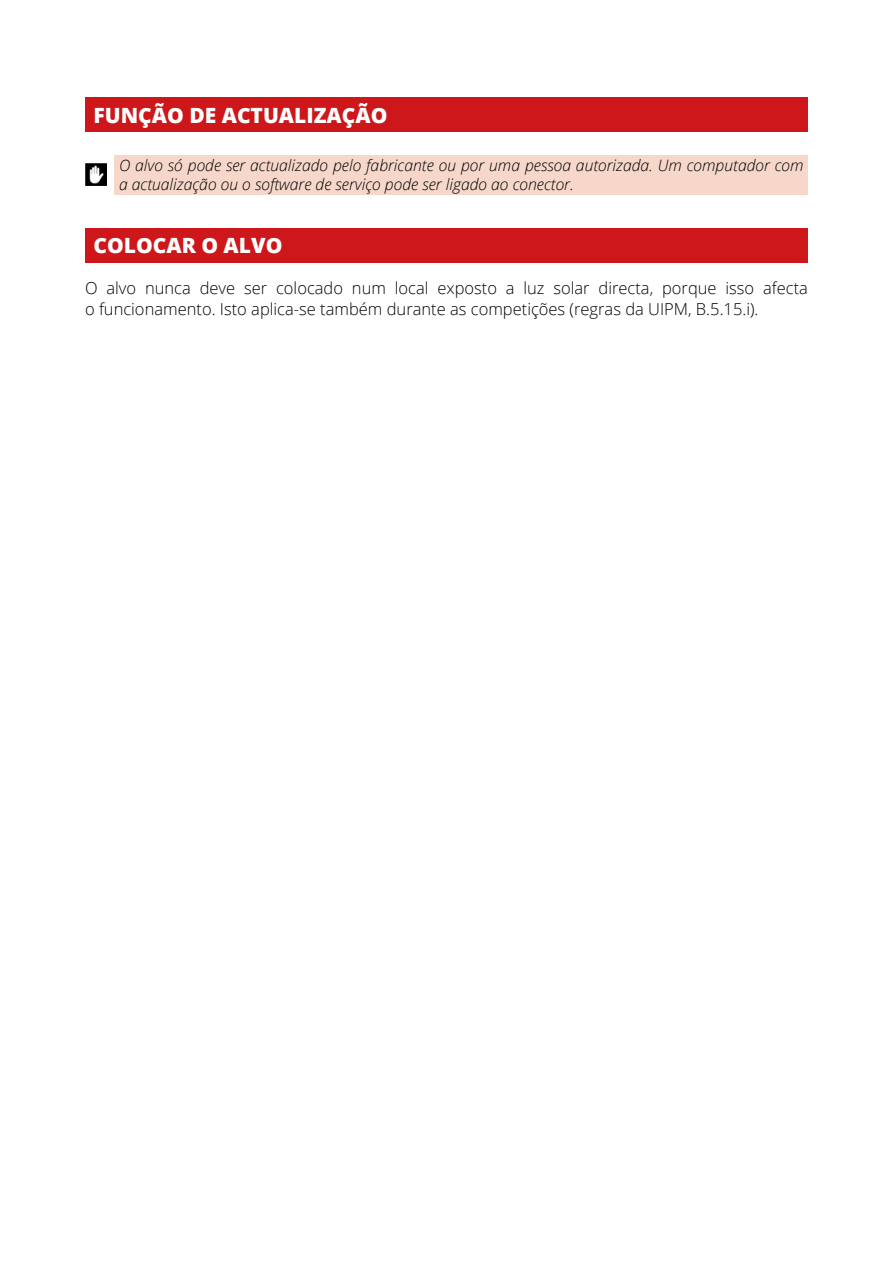
<style>
.page{position:relative;width:893px;height:1263px;background:#fff}
.page>*{position:absolute;margin:0;border:0;box-sizing:border-box;transform-origin:0 0}
.t1{font:800 21px "Open Sans";color:#fff}
.t2{font:300 16.5px/21px "Open Sans";color:#000}
.t3{font:italic 300 15.75px/18.9px "Open Sans";color:#000}
</style>
<div class="page">
<div style="left:85px;top:98px;width:723px;height:34px;background:#cd171a"></div>
<div style="left:115px;top:155px;width:693px;height:39px;background:#f6d7ca"></div>
<img style="left:85px;top:164px;width:21px;height:21px">
<div style="left:85px;top:228px;width:723px;height:34px;background:#cd171a"></div>
<p class="t1" style="left:94px;top:99px;width:295px">FUNÇÃO DE ACTUALIZAÇÃO</p>
<p class="t3" style="left:119px;top:155px;width:686px">O alvo só pode ser actualizado pelo fabricante ou por uma pessoa autorizada. Um computador com a actualização ou o software de serviço pode ser ligado ao conector.</p>
<p class="t1" style="left:94px;top:229px;width:190px">COLOCAR O ALVO</p>
<p class="t2" style="left:85px;top:277px;width:724px">O alvo nunca deve ser colocado num local exposto a luz solar directa, porque isso afecta o funcionamento. Isto aplica-se também durante as competições (regras da UIPM, B.5.15.i).</p>
</div>
